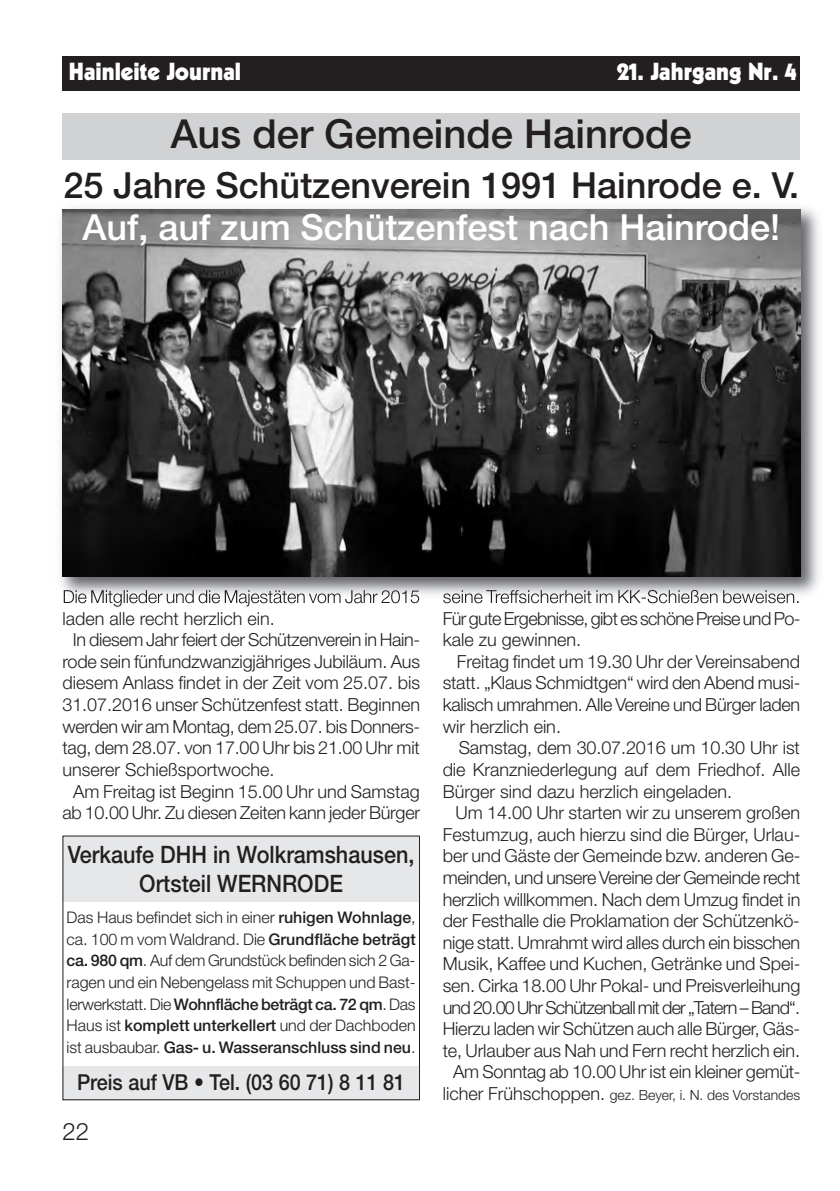
<style>
.page{position:relative;width:840px;height:1191px;background:#fff}
.page>*{position:absolute;margin:0;border:0;box-sizing:border-box;transform-origin:0 0}
.t1{font:500 40px "Helvetica Neue";color:#231f20}
.t2{font:500 36px "Helvetica Neue";color:#231f20}
.t3{font:500 36px "Helvetica Neue";color:#fff}
.t4{font:500 24px/28.8px "Helvetica Neue";color:#231f20;text-align:center;scale:.9 1}
.t5{font:900 24px "Kabel";color:#fff}
.t6{font:300 24px "Helvetica Neue";color:#231f20}
.t7{font:500 22px "Helvetica Neue";color:#231f20;scale:.9 1}
.t8{font:300 18px/21.6px "Helvetica Neue";letter-spacing:-.01em;color:#231f20;text-align:justify}
.t9{font:300 18px/21.6px "Helvetica Neue";letter-spacing:-.035em;color:#231f20}
.t10{font:300 16px/21.6px "Helvetica Neue";letter-spacing:-.005em;color:#231f20;text-align:justify}
.t11{font:300 14px "Helvetica Neue";color:#231f20}
.s1{font-weight:500}
.s2{font-size:18px}
</style>
<div class="page">
<div style="left:62px;top:836px;width:356px;height:65px;background:#e6e7e9"></div>
<div style="left:62px;top:1066px;width:356px;height:34px;background:#e6e7e9"></div>
<img style="left:60px;top:207px;width:759px;height:396px">
<img style="left:64px;top:590px;width:156px;height:13px">
<img style="left:443px;top:590px;width:139px;height:13px">
<img style="left:62px;top:210px;width:737px;height:366px">
<div style="left:62px;top:57px;width:737px;height:34px;background:#231f20"></div>
<div style="left:62px;top:113px;width:737px;height:47px;background:#d1d2d4"></div>
<div style="left:62px;top:835px;width:358px;height:265px;border:1px solid #231f20"></div>
<h3 class="t5" style="left:69px;top:62px;width:174px">Hainleite Journal</h3>
<h3 class="t5" style="left:616px;top:62px;width:182px">21. Jahrgang Nr. 4</h3>
<h1 class="t1" style="left:171px;top:119px;width:522px">Aus der Gemeinde Hainrode</h1>
<h2 class="t2" style="left:64px;top:172px;width:736px">25 Jahre Schützenverein 1991 Hainrode e. V.</h2>
<h2 class="t3" style="left:82px;top:214px;width:698px">Auf, auf zum Schützenfest nach Hainrode!</h2>
<p class="t8" style="left:62px;top:609px;width:214px">laden alle recht herzlich ein.</p>
<p class="t8" style="left:73px;top:631px;width:348px">In diesem Jahr feiert der Schützenverein in Hain-</p>
<p class="t8" style="left:62px;top:652px;width:359px">rode sein fünfundzwanzigjähriges Jubiläum. Aus</p>
<p class="t8" style="left:62px;top:674px;width:359px">diesem Anlass findet in der Zeit vom 25.07. bis</p>
<p class="t8" style="left:62px;top:695px;width:359px">31.07.2016 unser Schützenfest statt. Beginnen</p>
<p class="t8" style="left:62px;top:717px;width:359px">werden wir am Montag, dem 25.07. bis Donners-</p>
<p class="t8" style="left:62px;top:739px;width:359px">tag, dem 28.07. von 17.00 Uhr bis 21.00 Uhr mit</p>
<p class="t8" style="left:62px;top:760px;width:213px">unserer Schießsportwoche.</p>
<p class="t8" style="left:73px;top:782px;width:348px">Am Freitag ist Beginn 15.00 Uhr und Samstag</p>
<p class="t8" style="left:62px;top:803px;width:359px">ab 10.00 Uhr. Zu diesen Zeiten kann jeder Bürger</p>
<h3 class="t4" style="left:68px;top:842px;width:386px">Verkaufe DHH in Wolkramshausen,<br>Ortsteil WERNRODE</h3>
<p class="t10" style="left:66px;top:908px;width:350px">Das Haus befindet sich in einer <span class="s1">ruhigen Wohnlage</span>, ca. 100 m vom Waldrand. Die <span class="s1">Grundfläche beträgt ca. 980 qm</span>. Auf dem Grundstück befinden sich 2 Ga&shy;ragen und ein Nebengelass mit Schuppen und Bast&shy;lerwerkstatt. Die <span class="s1">Wohnfläche beträgt ca. 72 qm</span>. Das Haus ist <span class="s1">komplett unterkellert</span> und der Dachboden ist ausbaubar. <span class="s1">Gas- u. Wasseranschluss sind neu</span>.</p>
<p class="t7" style="left:77px;top:1074px;width:366px">Preis auf VB • Tel. (03 60 71) 8 11 81</p>
<h3 class="t6" style="left:62px;top:1123px;width:28px">22</h3>
<p class="t9" style="left:442px;top:609px;width:359px">Für gute Ergebnisse, gibt es schöne Preise und Po&shy;kale zu gewinnen.</p>
<p class="t8" style="left:442px;top:652px;width:359px;text-indent:14px">Freitag findet um 19.30 Uhr der Vereinsabend statt. „Klaus Schmidtgen“ wird den Abend musi&shy;kalisch umrahmen. Alle Vereine und Bürger laden wir herzlich ein.</p>
<p class="t8" style="left:442px;top:739px;width:359px;text-indent:16px">Samstag, dem 30.07.2016 um 10.30 Uhr ist die Kranzniederlegung auf dem Friedhof. Alle Bürger sind dazu herzlich eingeladen.</p>
<p class="t8" style="left:442px;top:803px;width:359px;text-align:right">Um 14.00 Uhr starten wir zu unserem großen Festumzug, auch hierzu sind die Bürger, Urlau&shy;ber und Gäste der Gemeinde bzw. anderen Ge&shy;meinden, und unsere Vereine der Gemeinde recht herzlich willkommen. Nach dem Umzug findet in der Festhalle die Proklamation der Schützenkö&shy;nige statt. Umrahmt wird alles durch ein bisschen Musik, Kaffee und Kuchen, Getränke und Spei&shy;sen. Cirka 18.00 Uhr Pokal- und Preisverleihung und 20.00 Uhr Schützenball mit der „Tatern – Band“.<br>Hierzu laden wir Schützen auch alle Bürger, Gäs&shy;te, Urlauber aus Nah und Fern recht herzlich ein.<br>Am Sonntag ab 10.00 Uhr ist ein kleiner gemüt-</p>
<p class="t11" style="left:442px;top:1090px;width:359px"><span class="s2">licher Frühschoppen.</span> gez. Beyer, i. N. des Vorstandes</p>
</div>
